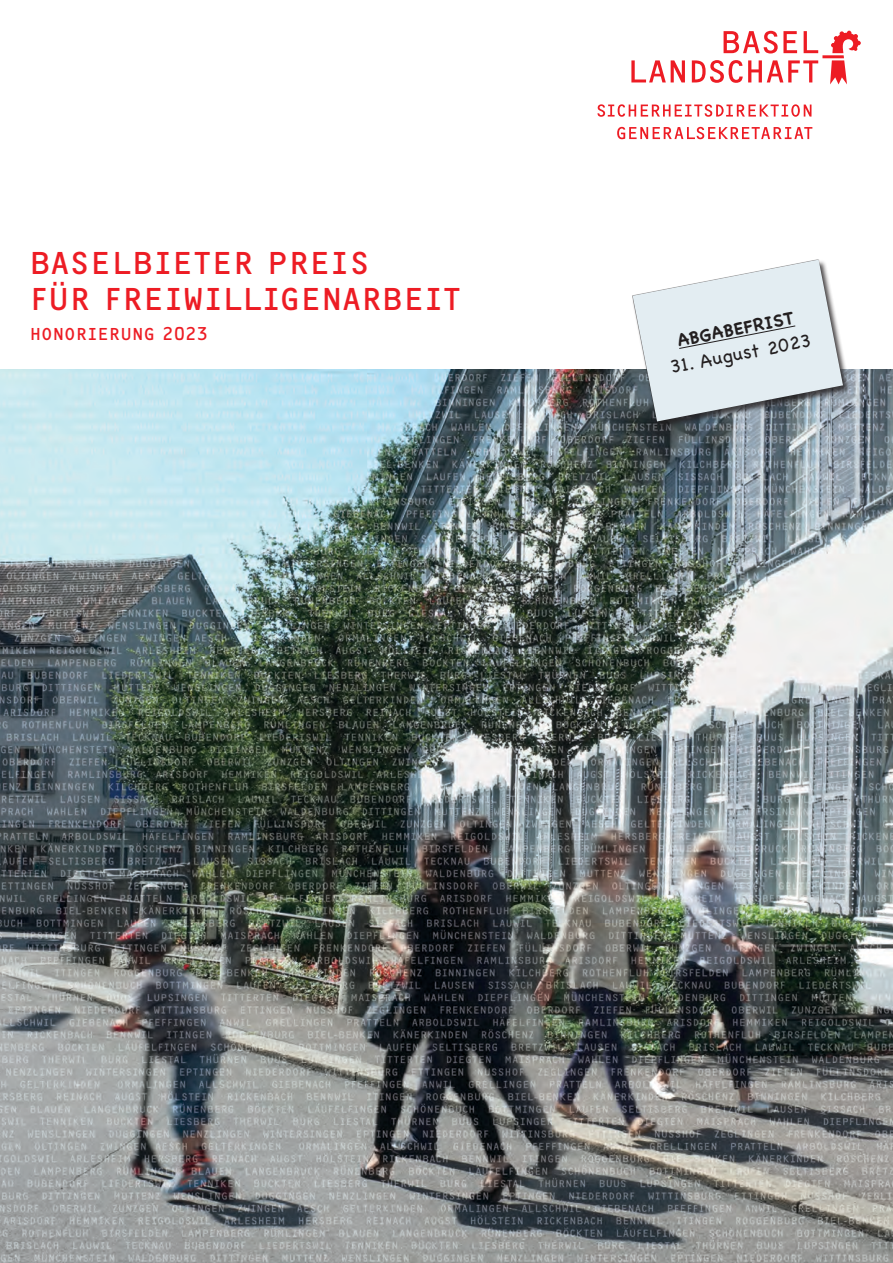
<style>
.page{position:relative;width:893px;height:1263px;background:#fff}
.page>*{position:absolute;margin:0;border:0;box-sizing:border-box;transform-origin:0 0}
.t1{font:33px/36px "OCRF Pro";color:#ed1c24}
.t2{font:18.6px "Chalkboard";color:#231f20}
.t3{font:18px "OCRF Pro";color:#ed1c24}
.t4{font:700 17.1px "Chalkboard";color:#231f20}
</style>
<div class="page">
<img style="left:0;top:370px;width:893px;height:893px">
<svg style="left:724px;top:31px;width:73px;height:23px"></svg>
<svg style="left:804px;top:31px;width:14px;height:22px"></svg>
<svg style="left:631px;top:60px;width:54px;height:22px"></svg>
<svg style="left:692px;top:60px;width:126px;height:23px"></svg>
<svg style="left:830px;top:60px;width:17px;height:24px"></svg>
<svg style="left:831px;top:31px;width:30px;height:22px"></svg>
<hr style="left:822px;top:55px;width:22px;height:3px;background:#ed1c24">
<svg style="left:597px;top:104px;width:214px;height:13px"></svg>
<svg style="left:617px;top:127px;width:195px;height:12px"></svg>
<div style="left:631px;top:260px;width:219px;height:170px;background:#231f20;opacity:.8"></div>
<svg style="left:632px;top:259px;width:212px;height:163px;background:#d4dce1"></svg>
<p class="t1" style="left:30px;top:241px;width:433px">BASELBIETER PREIS<br>FÜR FREIWILLIGENARBEIT</p>
<p class="t3" style="left:30px;top:319px;width:180px">HONORIERUNG 2023</p>
<p class="t4" style="left:676px;top:330px;width:120px;rotate:-11deg">ABGABEFRIST</p>
<p class="t2" style="left:668px;top:356px;width:144px;rotate:-11deg">31. August 2023</p>
</div>
